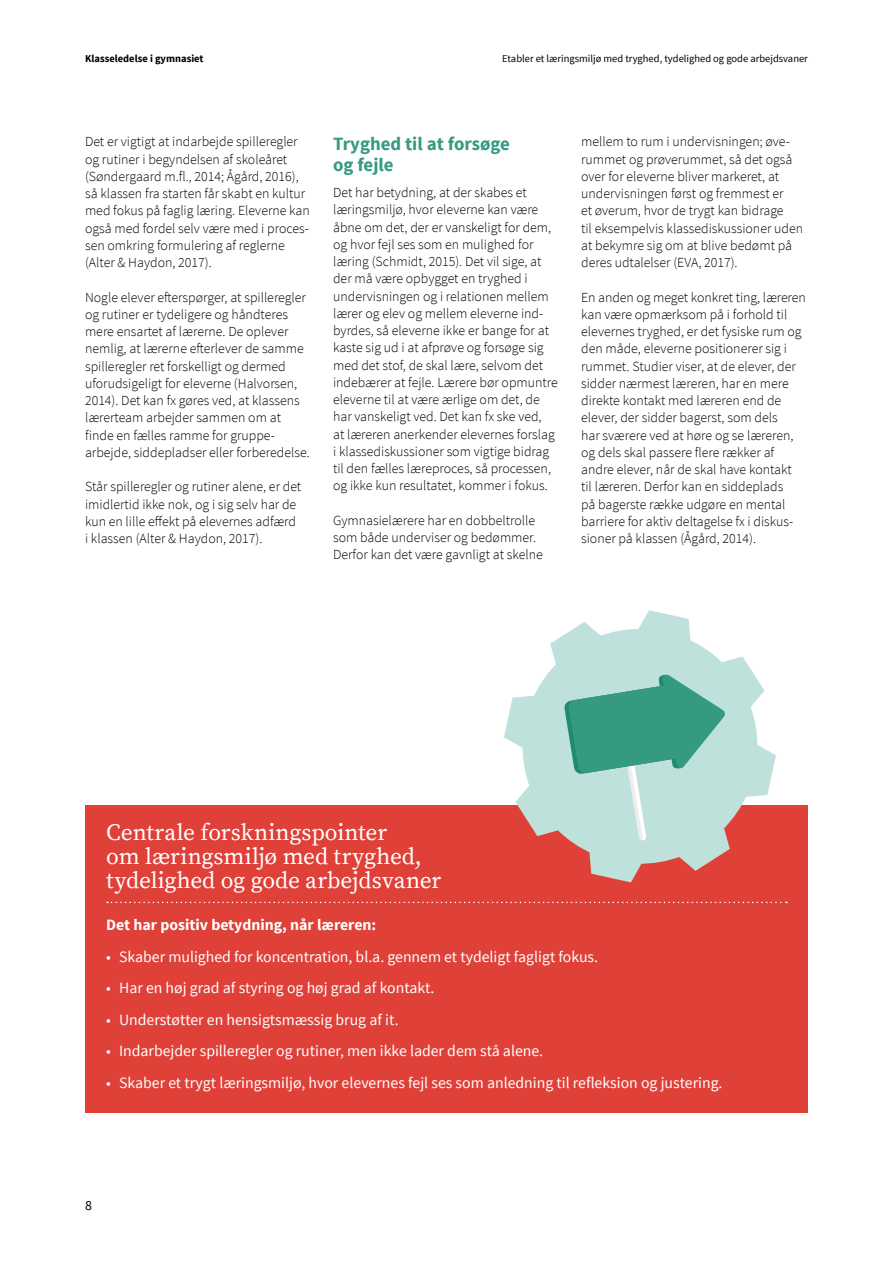
<style>
.page{position:relative;width:893px;height:1263px;background:#fff}
.page>*{position:absolute;margin:0;border:0;box-sizing:border-box;transform-origin:0 0}
.t1{font:23.25px/24px "Source Serif Pro";letter-spacing:-.005em;color:#fff}
._08_Mellemrubrik_sto{font:700 18.75px/21px "Source Sans Pro";color:#369a83}
.t2{font:15.75px "Source Sans Pro";color:#fff}
.t3{font:700 15.75px "Source Sans Pro";color:#fff}
.t4{font:300 13.8px/17.2px "Source Sans Pro";color:#000}
.t5{font:13.8px "Source Sans Pro";color:#000}
.t6{font:10.5px "Source Sans Pro";color:#000}
.t7{font:700 10.5px "Source Sans Pro";color:#000}
</style>
<div class="page">
<div style="left:85px;top:806px;width:723px;height:307px;background:#df4038"></div>
<svg style="left:107px;top:902px;width:680px;height:1px"></svg>
<svg style="left:504px;top:610px;width:272px;height:272px"></svg>
<p class="t7" style="left:85px;top:51px;width:120px">Klasseledelse i gymnasiet</p>
<p class="t6" style="left:502px;top:52px;width:307px">Etabler et læringsmiljø med tryghed, tydelighed og gode arbejdsvaner</p>
<p class="t4" style="left:85px;top:133px;width:226px">Det er vigtigt at indarbejde spilleregler og rutiner i begyndelsen af skoleåret (Søndergaard m.fl., 2014; Ågård, 2016), så klassen fra starten får skabt en kultur med fokus på faglig læring. Eleverne kan også med fordel selv være med i proces&shy;sen omkring formulering af reglerne (Alter &amp; Haydon, 2017).</p>
<p class="t4" style="left:85px;top:289px;width:226px">Nogle elever efterspørger, at spilleregler og rutiner er tydeligere og håndteres mere ensartet af lærerne. De oplever nemlig, at lærerne efterlever de samme spilleregler ret forskelligt og dermed uforudsigeligt for eleverne (Halvorsen, 2014). Det kan fx gøres ved, at klassens lærerteam arbejder sammen om at finde en fælles ramme for gruppe&shy;arbejde, siddepladser eller forberedelse.</p>
<p class="t4" style="left:85px;top:478px;width:218px">Står spilleregler og rutiner alene, er det imidlertid ikke nok, og i sig selv har de kun en lille effekt på elevernes adfærd i klassen (Alter &amp; Haydon, 2017).</p>
<p class="_08_Mellemrubrik_sto" style="left:333px;top:134px;width:178px">Tryghed til at forsøge og fejle</p>
<p class="t4" style="left:333px;top:184px;width:226px">Det har betydning, at der skabes et læringsmiljø, hvor eleverne kan være åbne om det, der er vanskeligt for dem, og hvor fejl ses som en mulighed for læring (Schmidt, 2015). Det vil sige, at der må være opbygget en tryghed i undervisningen og i relationen mellem lærer og elev og mellem eleverne ind&shy;byrdes, så eleverne ikke er bange for at kaste sig ud i at afprøve og forsøge sig med det stof, de skal lære, selvom det indebærer at fejle. Lærere bør opmuntre eleverne til at være ærlige om det, de har vanskeligt ved. Det kan fx ske ved,<br>at læreren anerkender elevernes forslag i klassediskussioner som vigtige bidrag til den fælles læreproces, så processen, og ikke kun resultatet, kommer i fokus.</p>
<p class="t4" style="left:333px;top:512px;width:211px">Gymnasielærere har en dobbeltrolle som både underviser og bedømmer.<br>Derfor kan det være gavnligt at skelne</p>
<p class="t4" style="left:581px;top:133px;width:224px">mellem to rum i undervisningen; øve&shy;rummet og prøverummet, så det også over for eleverne bliver markeret, at undervisningen først og fremmest er<br>et øverum, hvor de trygt kan bidrage<br>til eksempelvis klassediskussioner uden at bekymre sig om at blive bedømt på deres udtalelser (EVA, 2017).</p>
<p class="t4" style="left:581px;top:288px;width:226px">En anden og meget konkret ting, læreren kan være opmærksom på i forhold til elevernes tryghed, er det fysiske rum og den måde, eleverne positionerer sig i rummet. Studier viser, at de elever, der sidder nærmest læreren, har en mere direkte kontakt med læreren end de elever, der sidder bagerst, som dels<br>har sværere ved at høre og se læreren, og dels skal passere flere rækker af andre elever, når de skal have kontakt til læreren. Derfor kan en siddeplads<br>på bagerste række udgøre en mental barriere for aktiv deltagelse fx i diskus&shy;sioner på klassen (Ågård, 2014).</p>
<p class="t1" style="left:106px;top:821px;width:337px">Centrale forskningspointer<br>om læringsmiljø med tryghed, tydelighed og gode arbejdsvaner</p>
<p class="t3" style="left:106px;top:915px;width:271px">Det har positiv betydning, når læreren:</p>
<p class="t2" style="left:106px;top:946px;width:493px">• Skaber mulighed for koncentration, bl.a. gennem et tydeligt fagligt fokus.</p>
<p class="t2" style="left:106px;top:978px;width:330px">• Har en høj grad af styring og høj grad af kontakt.</p>
<p class="t2" style="left:106px;top:1009px;width:294px">• Understøtter en hensigtsmæssig brug af it.</p>
<p class="t2" style="left:106px;top:1041px;width:438px">• Indarbejder spilleregler og rutiner, men ikke lader dem stå alene.</p>
<p class="t2" style="left:106px;top:1072px;width:618px">• Skaber et trygt læringsmiljø, hvor elevernes fejl ses som anledning til refleksion og justering.</p>
<p class="t5" style="left:85px;top:1196px;width:8px">8</p>
</div>
